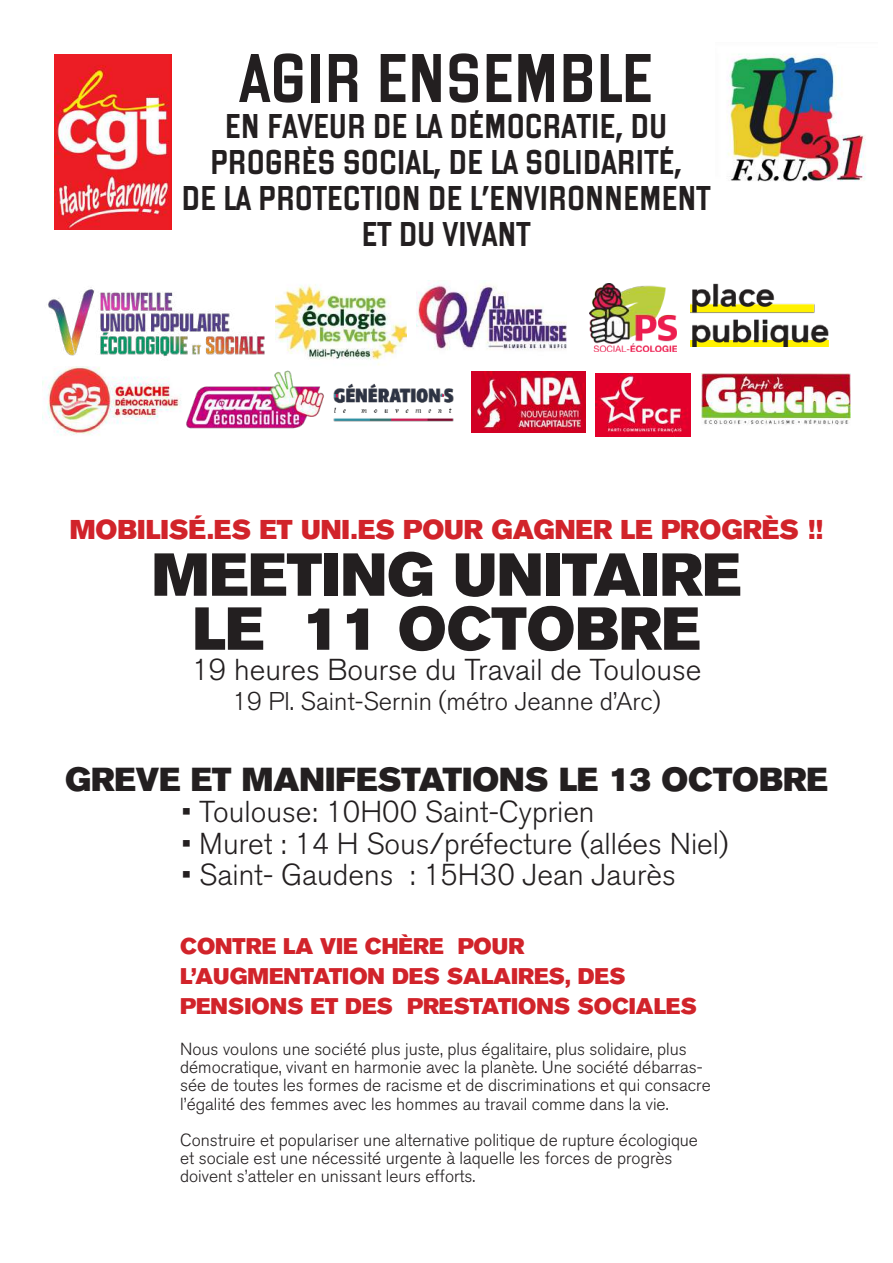
<style>
.page{position:relative;width:893px;height:1263px;background:#fff}
.page>*{position:absolute;margin:0;border:0;box-sizing:border-box;transform-origin:0 0}
.t1{font:60px/54px "Akzidenz Grotesk BQ Super";color:#231f20;text-align:center}
.t2{font:60px "Basalte Fond";color:#231f20}
.t3{font:33px "Akzidenz Grotesk BQ Super";color:#231f20}
.t4{font:300 30px "Akzidenz Grotesk BQ";color:#231f20}
.t5{font:30px "Basalte Fond";color:#231f20}
.t6{font:27px "Akzidenz Grotesk BQ Super";color:#d1232a}
.t7{font:300 25.5px "Akzidenz Grotesk BQ";color:#231f20}
.t8{font:22.5px/30px "Akzidenz Grotesk BQ Super";color:#d1232a}
.t9{font:300 17.4px/18.1px "Akzidenz Grotesk BQ";color:#231f20}
</style>
<div class="page">
<img style="left:417px;top:281px;width:149px;height:69px">
<img style="left:275px;top:284px;width:131px;height:81px">
<img style="left:727px;top:54px;width:139px;height:128px">
<img style="left:54px;top:54px;width:118px;height:176px">
<img style="left:48px;top:287px;width:216px;height:70px">
<img style="left:42px;top:366px;width:139px;height:69px">
<img style="left:333px;top:383px;width:121px;height:39px">
<img style="left:691px;top:283px;width:138px;height:63px">
<img style="left:589px;top:283px;width:87px;height:69px">
<img style="left:596px;top:373px;width:95px;height:63px">
<img style="left:701px;top:373px;width:150px;height:52px">
<img style="left:186px;top:364px;width:140px;height:65px">
<img style="left:471px;top:372px;width:114px;height:61px">
<h1 class="t2" style="left:239px;top:45px;width:415px">AGIR ENSEMBLE</h1>
<h3 class="t5" style="left:225px;top:110px;width:444px">EN FAVEUR DE LA DÉMOCRATIE, DU</h3>
<h3 class="t5" style="left:210px;top:146px;width:473px">PROGRÈS SOCIAL, DE LA SOLI DARITÉ,</h3>
<h3 class="t5" style="left:182px;top:182px;width:423px">DE LA PROTECTION DE L’ENVIRONNEMEN</h3>
<h3 class="t5" style="left:696px;top:182px;width:16px">T</h3>
<h3 class="t5" style="left:362px;top:218px;width:170px">ET DU VIVANT</h3>
<h3 class="t6" style="left:70px;top:514px;width:755px">MOBILISÉ.ES ET UNI.ES POUR GAGNER LE PROGRÈS !!</h3>
<h1 class="t1" style="left:152px;top:548px;width:591px">MEETING UNITAIRE<br>LE 11 OCTOBRE</h1>
<h3 class="t4" style="left:191px;top:652px;width:512px">19 heures Bourse du Travail de Toulouse</h3>
<h3 class="t7" style="left:232px;top:687px;width:430px">19 Pl. Saint-Sernin (métro Jeanne d’Arc)</h3>
<h2 class="t3" style="left:65px;top:760px;width:764px">GREVE ET MANIFESTATIONS LE 13 OCTOBRE</h2>
<h3 class="t4" style="left:182px;top:795px;width:415px">• Toulouse: 10H00 Saint-Cyprien</h3>
<h3 class="t4" style="left:182px;top:826px;width:548px">• Muret : 14 H Sous/préfecture (allées Niel)</h3>
<h3 class="t4" style="left:182px;top:858px;width:496px">• Saint- Gaudens : 15H30 Jean Jaurès</h3>
<p class="t8" style="left:180px;top:931px;width:518px">CONTRE LA VIE CHÈRE POUR<br>L’AUGMENTATION DES SALAIRES, DES<br>PENSIONS ET DES PRESTATIONS SOCIALES</p>
<p class="t9" style="left:180px;top:1040px;width:532px">Nous voulons une société plus juste, plus égalitaire, plus solidaire, plus démocratique, vivant en harmonie avec la planète. Une société débarras&shy;sée de toutes les formes de racisme et de discriminations et qui consacre l’égalité des femmes avec les hommes au travail comme dans la vie.</p>
<p class="t9" style="left:180px;top:1131px;width:519px">Construire et populariser une alternative politique de rupture écologique et sociale est une nécessité urgente à laquelle les forces de progrès doivent s’atteler en unissant leurs efforts.</p>
</div>
